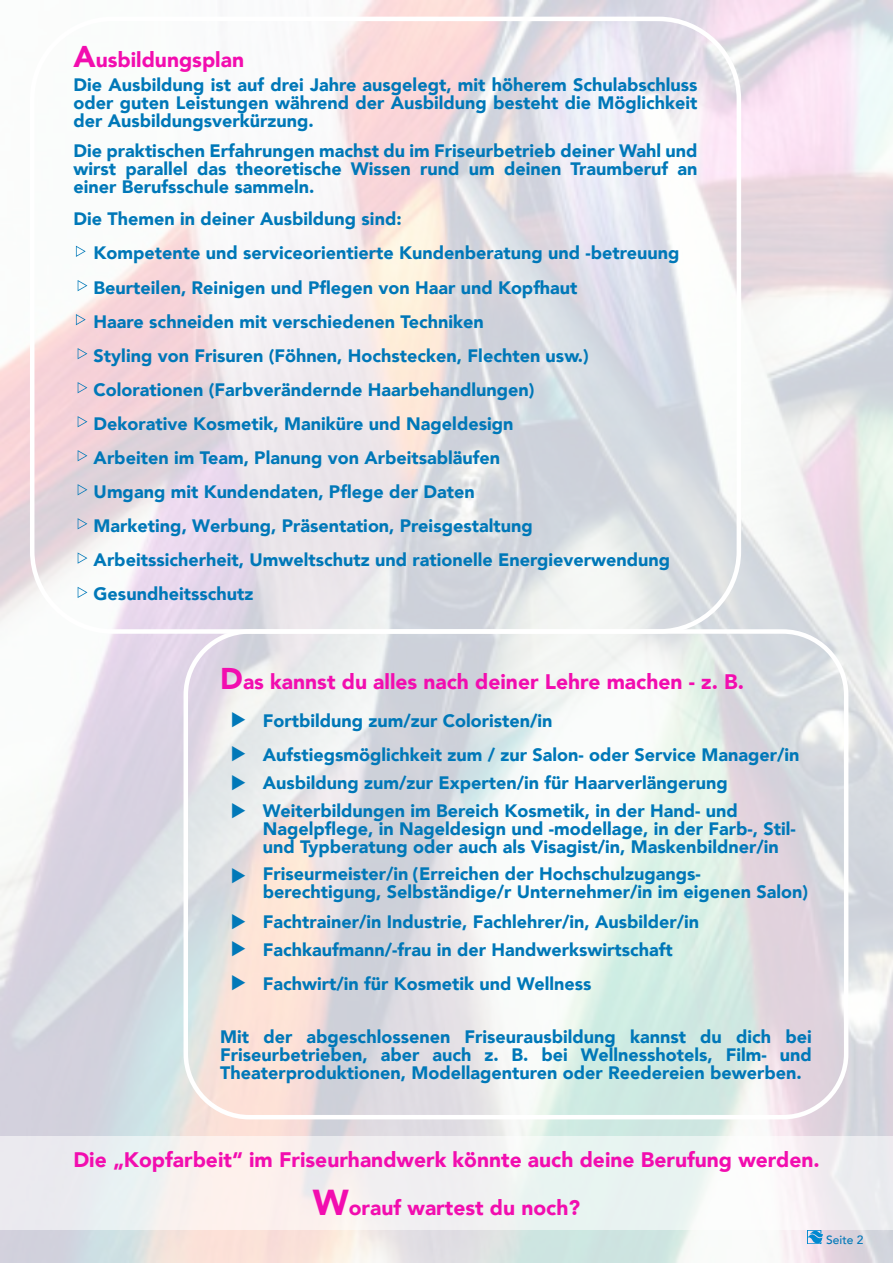
<style>
.page{position:relative;width:893px;height:1263px;background:#fff}
.page>*{position:absolute;margin:0;border:0;box-sizing:border-box;transform-origin:0 0}
.t1{font:900 21px "Avenir";color:#f20daf}
.t2{font:900 18px/34.2px "Avenir";color:#0078b8}
.t3{font:500 12px "Avenir";color:#0078b8}
.s1{font-size:30px}
.s2{font-family:"Lucida Grande";font-weight:400}
.s3{font-family:"Avenir Next";font-weight:700}
.s4{font-size:36px}
</style>
<div class="page">
<div style="left:184px;top:629px;width:664px;height:490px;border:4px solid #fff;border-radius:64px"></div>
<svg style="left:76px;top:246px;width:10px;height:11px"></svg>
<svg style="left:78px;top:280px;width:9px;height:11px"></svg>
<svg style="left:76px;top:314px;width:10px;height:11px"></svg>
<svg style="left:78px;top:348px;width:9px;height:11px"></svg>
<svg style="left:78px;top:382px;width:9px;height:11px"></svg>
<svg style="left:78px;top:416px;width:9px;height:11px"></svg>
<svg style="left:78px;top:450px;width:9px;height:11px"></svg>
<svg style="left:78px;top:484px;width:9px;height:11px"></svg>
<svg style="left:78px;top:518px;width:9px;height:11px"></svg>
<svg style="left:78px;top:552px;width:9px;height:12px"></svg>
<svg style="left:78px;top:587px;width:9px;height:11px"></svg>
<div style="left:30px;top:17px;width:711px;height:617px;border:4px solid #fff;border-radius:80px"></div>
<div style="left:0;top:1137px;width:893px;height:93px;background:#fff;opacity:.55"></div>
<svg style="left:807px;top:1230px;width:16px;height:14px"></svg>
<p class="t1" style="left:74px;top:46px;width:172px"><span class="s1">A</span>usbildungsplan</p>
<p class="t2" style="left:74px;top:76px;width:625px;line-height:18px;text-align:justify">Die Ausbildung ist auf drei Jahre ausgelegt, mit höherem Schulabschluss oder guten Leistungen während der Ausbildung besteht die Möglichkeit der Ausbildungsverkürzung.</p>
<p class="t2" style="left:74px;top:142px;width:625px;line-height:18px;text-align:justify">Die praktischen Erfahrungen machst du im Friseurbetrieb deiner Wahl und wirst parallel das theoretische Wissen rund um deinen Traumberuf an einer Berufsschule sammeln.</p>
<p class="t2" style="left:94px;top:202px;width:587px;text-indent:-20px">Die Themen in deiner Ausbildung sind:<br>Kompetente und serviceorientierte Kundenberatung und -betreuung Beurteilen, Reinigen und Pflegen von Haar und Kopfhaut<br>Haare schneiden mit verschiedenen Techniken<br>Styling von Frisuren (Föhnen, Hochstecken, Flechten usw.)<br>Colorationen (Farbverändernde Haarbehandlungen)<br>Dekorative Kosmetik, Maniküre und Nageldesign<br>Arbeiten im Team, Planung von Arbeitsabläufen<br>Umgang mit Kundendaten, Pflege der Daten<br>Marketing, Werbung, Präsentation, Preisgestaltung Arbeitssicherheit, Umweltschutz und rationelle Energieverwendung Gesundheitsschutz</p>
<p class="t1" style="left:220px;top:668px;width:525px"><span class="s1">D</span>as kannst du alles nach deiner Lehre machen - z. B.</p>
<p class="t2" style="left:231px;top:704px;width:570px"><span class="s2">▶</span> Fortbildung zum/zur Coloristen/in<br><span class="s2">▶</span> Aufstiegsmöglichkeit zum / zur Salon- oder Service Manager/in</p>
<p class="t2" style="left:231px;top:769px;width:509px;line-height:28px"><span class="s2">▶</span> Ausbildung zum/zur Experten/in für Haarverlängerung <span class="s2">▶</span> Weiterbildungen im Bereich Kosmetik, in der Hand- und</p>
<p class="t2" style="left:263px;top:820px;width:535px;line-height:18px">Nagelpflege, in Nageldesign und -modellage, in der Farb-, Stil&shy;und Typberatung oder auch als Visagist/in, Maskenbildner/in</p>
<p class="t2" style="left:263px;top:866px;width:547px;line-height:18px;text-indent:-32px"><span class="s2">▶</span> Friseurmeister/in <span class="s3">(</span>Erreichen der Hochschulzugangs&shy;berechtigung, Selbständige/r Unternehmer/in im eigenen Salon)</p>
<p class="t2" style="left:231px;top:908px;width:470px;line-height:28px"><span class="s2">▶</span> Fachtrainer/in Industrie, Fachlehrer/in, Ausbilder/in <span class="s2">▶</span> Fachkaufmann/-frau in der Handwerkswirtschaft</p>
<p class="t2" style="left:231px;top:967px;width:362px"><span class="s2">▶</span> Fachwirt/in für Kosmetik und Wellness</p>
<p class="t2" style="left:220px;top:1028px;width:593px;line-height:18px;text-align:justify">Mit der abgeschlossenen Friseurausbildung kannst du dich bei Friseurbetrieben, aber auch z. B. bei Wellnesshotels, Film- und Theaterproduktionen, Modellagenturen oder Reedereien bewerben.</p>
<p class="t1" style="left:73px;top:1146px;width:748px">Die „Kopfarbeit“ im Friseurhandwerk könnte auch deine Berufung werden.</p>
<p class="t1" style="left:313px;top:1194px;width:269px"><span class="s4">W</span>orauf wartest du noch?</p>
<p class="t3" style="left:826px;top:1232px;width:39px">Seite 2</p>
</div>
